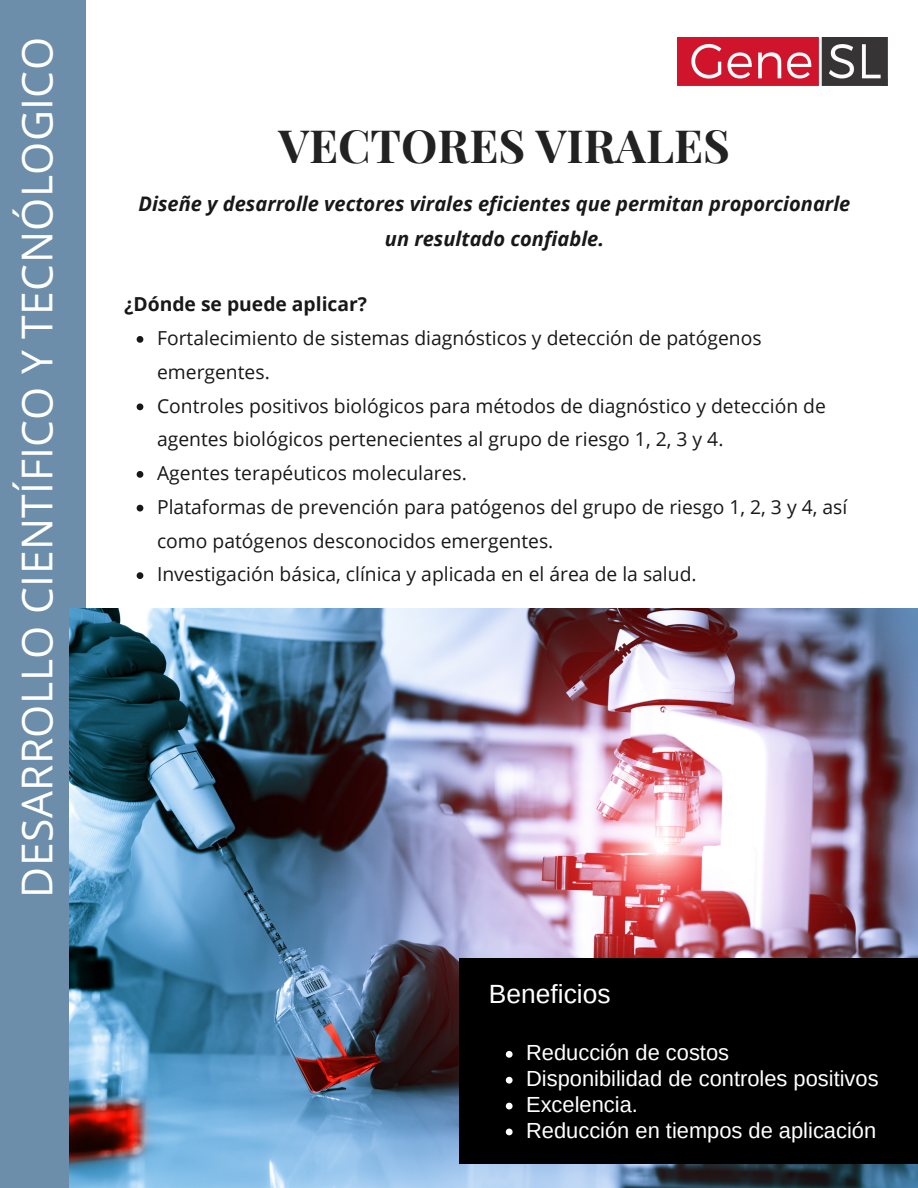
<style>
.page{position:relative;width:918px;height:1188px;background:#fff}
.page>*{position:absolute;margin:0;border:0;box-sizing:border-box;transform-origin:0 0}
.t1{font:700 45.9px "Playfair Display";color:#222}
.t2{font:42.6px "Open Sans";letter-spacing:.01em;color:#fff}
.t3{font:26.4px "Arimo";color:#fff}
.t4{font:21.9px/25.8px "Arimo";color:#fff}
.t5{font:italic 700 20.1px/34.8px "Open Sans";color:#181818;text-align:center}
.t6{font:19.35px/33.8px "Open Sans";color:#181818}
.t7{font:700 19.35px "Open Sans";color:#181818}
</style>
<div class="page">
<div style="left:0;top:0;width:85px;height:1188px;background:#6c8eaa"></div>
<img style="left:70px;top:608px;width:848px;height:580px">
<svg style="left:137px;top:336px;width:6px;height:7px"></svg>
<svg style="left:137px;top:404px;width:6px;height:6px"></svg>
<svg style="left:137px;top:471px;width:6px;height:7px"></svg>
<svg style="left:137px;top:505px;width:6px;height:7px"></svg>
<svg style="left:137px;top:572px;width:6px;height:7px"></svg>
<div style="left:459px;top:958px;width:459px;height:206px;background:#000"></div>
<svg style="left:506px;top:1051px;width:7px;height:7px"></svg>
<svg style="left:506px;top:1077px;width:7px;height:7px"></svg>
<svg style="left:506px;top:1103px;width:7px;height:6px"></svg>
<svg style="left:506px;top:1129px;width:7px;height:6px"></svg>
<img style="left:678px;top:37px;width:209px;height:49px">
<h2 class="t2" style="left:7px;top:898px;width:862px;rotate:-90deg">DESARROLLO CIENTÍFICO Y TECNÓLOGICO</h2>
<h1 class="t1" style="left:279px;top:113px;width:453px">VECTORES VIRALES</h1>
<p class="t5" style="left:139px;top:186px;width:713px">Diseñe y desarrolle vectores virales eficientes que permitan proporcionarle un resultado confiable.</p>
<p class="t7" style="left:124px;top:291px;width:244px">¿Dónde se puede aplicar?</p>
<p class="t6" style="left:157px;top:321px;width:692px">Fortalecimiento de sistemas diagnósticos y detección de patógenos emergentes.<br>Controles positivos biológicos para métodos de diagnóstico y detección de agentes biológicos pertenecientes al grupo de riesgo 1, 2, 3 y 4.<br>Agentes terapéuticos moleculares.<br>Plataformas de prevención para patógenos del grupo de riesgo 1, 2, 3 y 4, así como patógenos desconocidos emergentes.<br>Investigación básica, clínica y aplicada en el área de la salud.</p>
<h3 class="t3" style="left:489px;top:979px;width:123px">Beneficios</h3>
<p class="t4" style="left:526px;top:1039px;width:354px">Reducción de costos<br>Disponibilidad de controles positivos<br>Excelencia.<br>Reducción en tiempos de aplicación</p>
</div>
